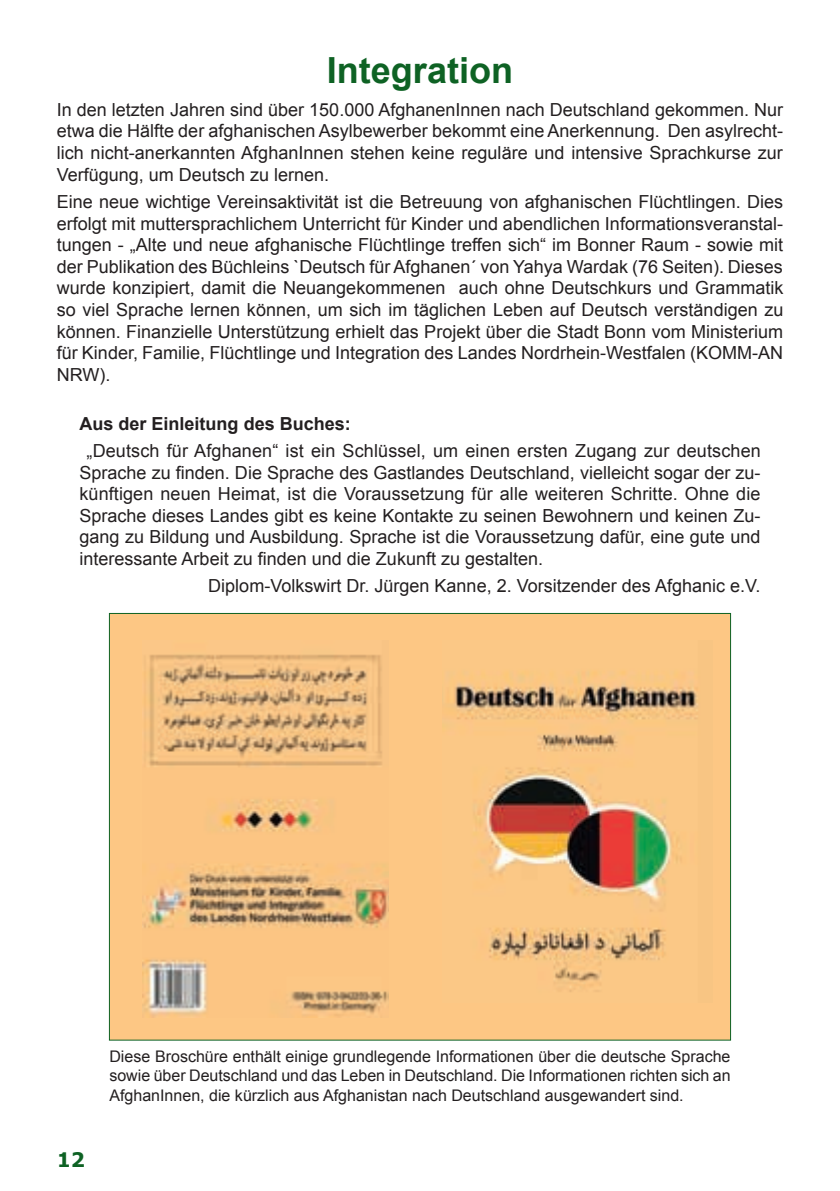
<style>
.page{position:relative;width:840px;height:1191px;background:#fff}
.page>*{position:absolute;margin:0;border:0;box-sizing:border-box;transform-origin:0 0}
.t1{font:700 36px "Arial";color:#0e6224}
.t2{font:700 20px "Verdana";color:#0e6224}
.t3{font:18px/21.6px "Arial";color:#231f20;text-align:justify}
.t4{font:700 18px "Arial";color:#231f20}
.t5{font:16px/19.2px "Arial";color:#231f20;text-align:justify}
</style>
<div class="page">
<div style="left:109px;top:613px;width:311px;height:427px;background:#fdc784"></div>
<img style="left:142px;top:654px;width:246px;height:363px">
<div style="left:420px;top:613px;width:310px;height:427px;background:#fdc784"></div>
<img style="left:442px;top:671px;width:257px;height:321px">
<h1 class="t1" style="left:327px;top:46px;width:188px">Integration</h1>
<p class="t3" style="left:57px;top:99px;width:727px">In den letzten Jahren sind über 150.000 AfghanenInnen nach Deutschland gekommen. Nur etwa die Hälfte der afghanischen Asylbewerber bekommt eine Anerkennung. Den asylrecht&shy;lich nicht-anerkannten AfghanInnen stehen keine reguläre und intensive Sprachkurse zur Verfügung, um Deutsch zu lernen.</p>
<p class="t3" style="left:57px;top:191px;width:727px">Eine neue wichtige Vereinsaktivität ist die Betreuung von afghanischen Flüchtlingen. Dies erfolgt mit muttersprachlichem Unterricht für Kinder und abendlichen Informationsveranstal&shy;tungen - „Alte und neue afghanische Flüchtlinge treffen sich“ im Bonner Raum - sowie mit der Publikation des Büchleins `Deutsch für Afghanen´ von Yahya Wardak (76 Seiten). Dieses wurde konzipiert, damit die Neuangekommenen auch ohne Deutschkurs und Grammatik so viel Sprache lernen können, um sich im täglichen Leben auf Deutsch verständigen zu können. Finanzielle Unterstützung erhielt das Projekt über die Stadt Bonn vom Ministerium für Kinder, Familie, Flüchtlinge und Integration des Landes Nordrhein-Westfalen (KOMM-AN NRW).</p>
<p class="t4" style="left:79px;top:411px;width:273px">Aus der Einleitung des Buches:</p>
<p class="t3" style="left:79px;top:440px;width:682px;text-indent:7px">„Deutsch für Afghanen“ ist ein Schlüssel, um einen ersten Zugang zur deutschen Sprache zu finden. Die Sprache des Gastlandes Deutschland, vielleicht sogar der zu&shy;künftigen neuen Heimat, ist die Voraussetzung für alle weiteren Schritte. Ohne die Sprache dieses Landes gibt es keine Kontakte zu seinen Bewohnern und keinen Zu&shy;gang zu Bildung und Ausbildung. Sprache ist die Voraussetzung dafür, eine gute und interessante Arbeit zu finden und die Zukunft zu gestalten.</p>
<p class="t3" style="left:208px;top:575px;width:553px">Diplom-Volkswirt Dr. Jürgen Kanne, 2. Vorsitzender des Afghanic e.V.</p>
<p class="t2" style="left:57px;top:1145px;width:30px">12</p>
<p class="t5" style="left:109px;top:1047px;width:622px">Diese Broschüre enthält einige grundlegende Informationen über die deutsche Sprache sowie über Deutschland und das Leben in Deutschland. Die Informationen richten sich an AfghanInnen, die kürzlich aus Afghanistan nach Deutschland ausgewandert sind.</p>
</div>
